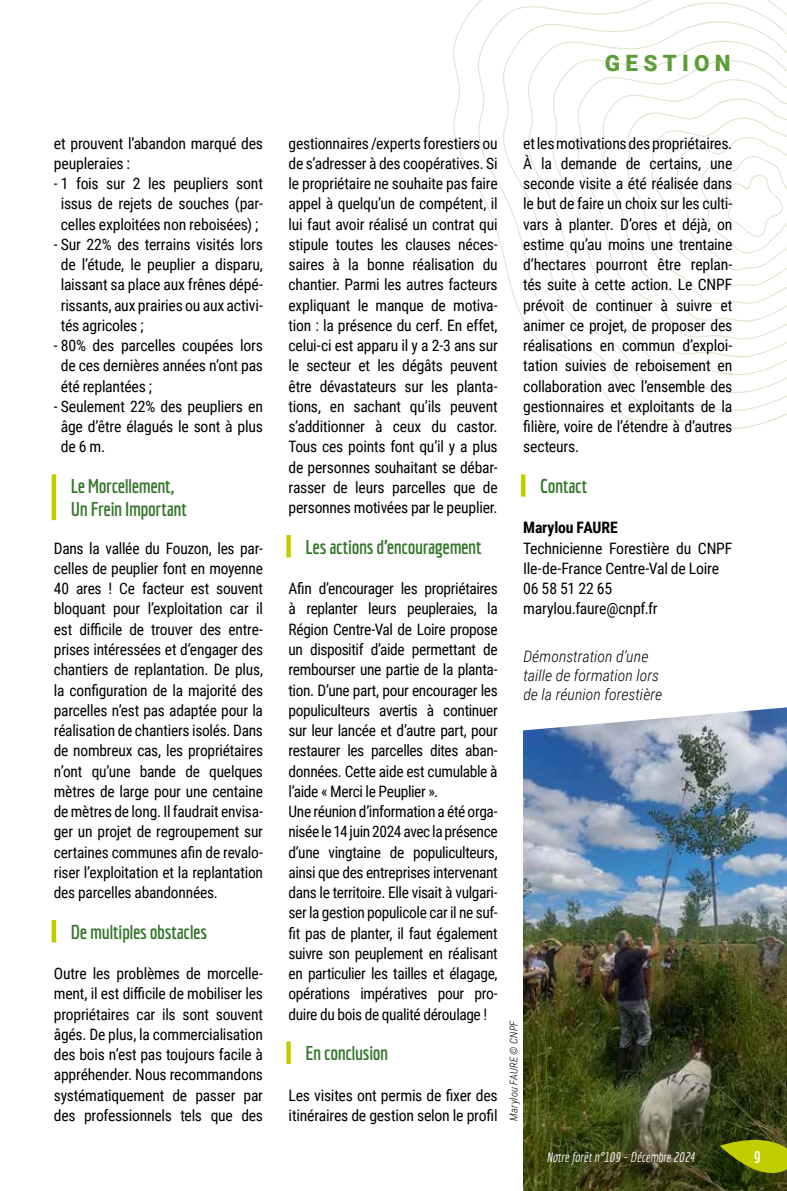
<style>
.page{position:relative;width:787px;height:1191px;background:#fff}
.page>*{position:absolute;margin:0;border:0;box-sizing:border-box;transform-origin:0 0}
.t1{font:900 22.5px "Roboto";letter-spacing:.235em;color:#5c9c35}
.t2{font:700 19.5px/23.4px "Economica";letter-spacing:-.02em;color:#34762a}
.t3{font:700 16.5px "Economica";color:#fff}
.t4{font:15.75px/20.2px "Roboto Condensed";letter-spacing:-.02em;color:#000;text-align:justify}
.t5{font:italic 300 15.75px/18.9px "Roboto Condensed";letter-spacing:.005em;color:#000}
.t6{font:700 15.75px "Roboto Condensed";letter-spacing:-.01em;color:#000}
.t7{font:italic 13.5px "Economica";color:#fff}
.t8{font:italic 300 10.5px "Roboto Condensed";letter-spacing:.02em;color:#000}
</style>
<div class="page">
<img style="left:453px;top:0;width:334px;height:428px">
<hr style="left:52px;top:474px;width:4px;height:46px;background:#c0ce00">
<hr style="left:52px;top:920px;width:4px;height:22px;background:#c0ce00">
<div style="left:286px;top:535px;width:5px;height:22px;background:#c0ce00"></div>
<div style="left:286px;top:1041px;width:5px;height:23px;background:#c0ce00"></div>
<hr style="left:521px;top:474px;width:4px;height:23px;background:#c0ce00">
<img style="left:523px;top:731px;width:264px;height:460px">
<svg style="left:523px;top:707px;width:264px;height:24px"></svg>
<svg style="left:719px;top:1126px;width:68px;height:65px"></svg>
<h1 class="t1" style="left:604px;top:47px;width:127px">GESTION</h1>
<p class="t4" style="left:54px;top:132px;width:211px">et prouvent l’abandon marqué des peupleraies :</p>
<p class="t4" style="left:54px;top:173px;width:211px;text-align:center">- 1 fois sur 2 les peupliers sont issus de rejets de souches (par&shy;celles exploitées non reboisées) ;</p>
<p class="t4" style="left:61px;top:233px;width:204px;text-indent:-7px">- Sur 22% des terrains visités lors de l’étude, le peuplier a disparu, laissant sa place aux frênes dépé&shy;rissants, aux prairies ou aux activi&shy;tés agricoles ;</p>
<p class="t4" style="left:61px;top:335px;width:204px;text-indent:-7px">- 80% des parcelles coupées lors de ces dernières années n’ont pas été replantées ;</p>
<p class="t4" style="left:61px;top:396px;width:204px;text-indent:-7px">- Seulement 22% des peupliers en âge d’être élagués le sont à plus de 6 m.</p>
<p class="t2" style="left:71px;top:474px;width:118px">Le Morcellement,<br>Un Frein Important</p>
<p class="t4" style="left:54px;top:537px;width:211px">Dans la vallée du Fouzon, les par&shy;celles de peuplier font en moyenne 40 ares ! Ce facteur est souvent bloquant pour l’exploitation car il est difficile de trouver des entre&shy;prises intéressées et d’engager des chantiers de replantation. De plus, la configuration de la majorité des parcelles n’est pas adaptée pour la réalisation de chantiers isolés. Dans de nombreux cas, les propriétaires n’ont qu’une bande de quelques mètres de large pour une centaine de mètres de long. Il faudrait envisa&shy;ger un projet de regroupement sur certaines communes afin de revalo&shy;riser l’exploitation et la replantation des parcelles abandonnées.</p>
<p class="t2" style="left:71px;top:919px;width:138px">De multiples obstacles</p>
<p class="t4" style="left:54px;top:962px;width:211px">Outre les problèmes de morcelle&shy;ment, il est difficile de mobiliser les propriétaires car ils sont souvent âgés. De plus, la commercialisation des bois n’est pas toujours facile à appréhender. Nous recommandons systématiquement de passer par des professionnels tels que des</p>
<p class="t4" style="left:288px;top:132px;width:211px">gestionnaires /experts forestiers ou de s’adresser à des coopératives. Si le propriétaire ne souhaite pas faire appel à quelqu’un de compétent, il lui faut avoir réalisé un contrat qui stipule toutes les clauses néces&shy;saires à la bonne réalisation du chantier. Parmi les autres facteurs expliquant le manque de motiva&shy;tion : la présence du cerf. En effet, celui-ci est apparu il y a 2-3 ans sur le secteur et les dégâts peuvent être dévastateurs sur les planta&shy;tions, en sachant qu’ils peuvent s’additionner à ceux du castor.<br>Tous ces points font qu’il y a plus de personnes souhaitant se débar&shy;rasser de leurs parcelles que de personnes motivées par le peuplier.</p>
<p class="t2" style="left:305px;top:534px;width:178px">Les actions d’encouragement</p>
<p class="t4" style="left:288px;top:578px;width:211px;text-align:left">Afin d’encourager les propriétaires à replanter leurs peupleraies, la Région Centre-Val de Loire propose un dispositif d’aide permettant de rembourser une partie de la planta&shy;tion. D’une part, pour encourager les populiculteurs avertis à continuer sur leur lancée et d’autre part, pour restaurer les parcelles dites aban&shy;données. Cette aide est cumulable à l’aide « Merci le Peuplier ».<br>Une réunion d’information a été orga&shy;nisée le 14 juin 2024 avec la présence d’une vingtaine de populiculteurs, ainsi que des entreprises intervenant dans le territoire. Elle visait à vulgari&shy;ser la gestion populicole car il ne suf&shy;fit pas de planter, il faut également suivre son peuplement en réalisant en particulier les tailles et élagage, opérations impératives pour pro&shy;duire du bois de qualité déroulage !</p>
<p class="t2" style="left:305px;top:1041px;width:84px">En conclusion</p>
<p class="t4" style="left:288px;top:1084px;width:211px">Les visites ont permis de fixer des itinéraires de gestion selon le profil</p>
<p class="t4" style="left:523px;top:132px;width:211px">et les motivations des propriétaires.<br>À la demande de certains, une seconde visite a été réalisée dans le but de faire un choix sur les culti&shy;vars à planter. D’ores et déjà, on estime qu’au moins une trentaine d’hectares pourront être replan&shy;tés suite à cette action. Le CNPF prévoit de continuer à suivre et animer ce projet, de proposer des réalisations en commun d’exploi&shy;tation suivies de reboisement en collaboration avec l’ensemble des gestionnaires et exploitants de la filière, voire de l’étendre à d’autres secteurs.</p>
<p class="t2" style="left:540px;top:474px;width:49px">Contact</p>
<p class="t6" style="left:523px;top:517px;width:96px">Marylou FAURE</p>
<p class="t4" style="left:523px;top:537px;width:211px;text-align:left">Technicienne Forestière du CNPF<br>Ile-de-France Centre-Val de Loire<br>06 58 51 22 65 marylou.faure@cnpf.fr</p>
<p class="t5" style="left:523px;top:646px;width:140px">Démonstration d’une taille de formation lors de la réunion forestière</p>
<p class="t8" style="left:506px;top:1120px;width:102px;rotate:-90deg">Marylou FAURE © CNPF</p>
<p class="t7" style="left:546px;top:1150px;width:151px">Notre forêt n°109 - Décembre 2024</p>
<p class="t3" style="left:753px;top:1147px;width:8px">9</p>
</div>
